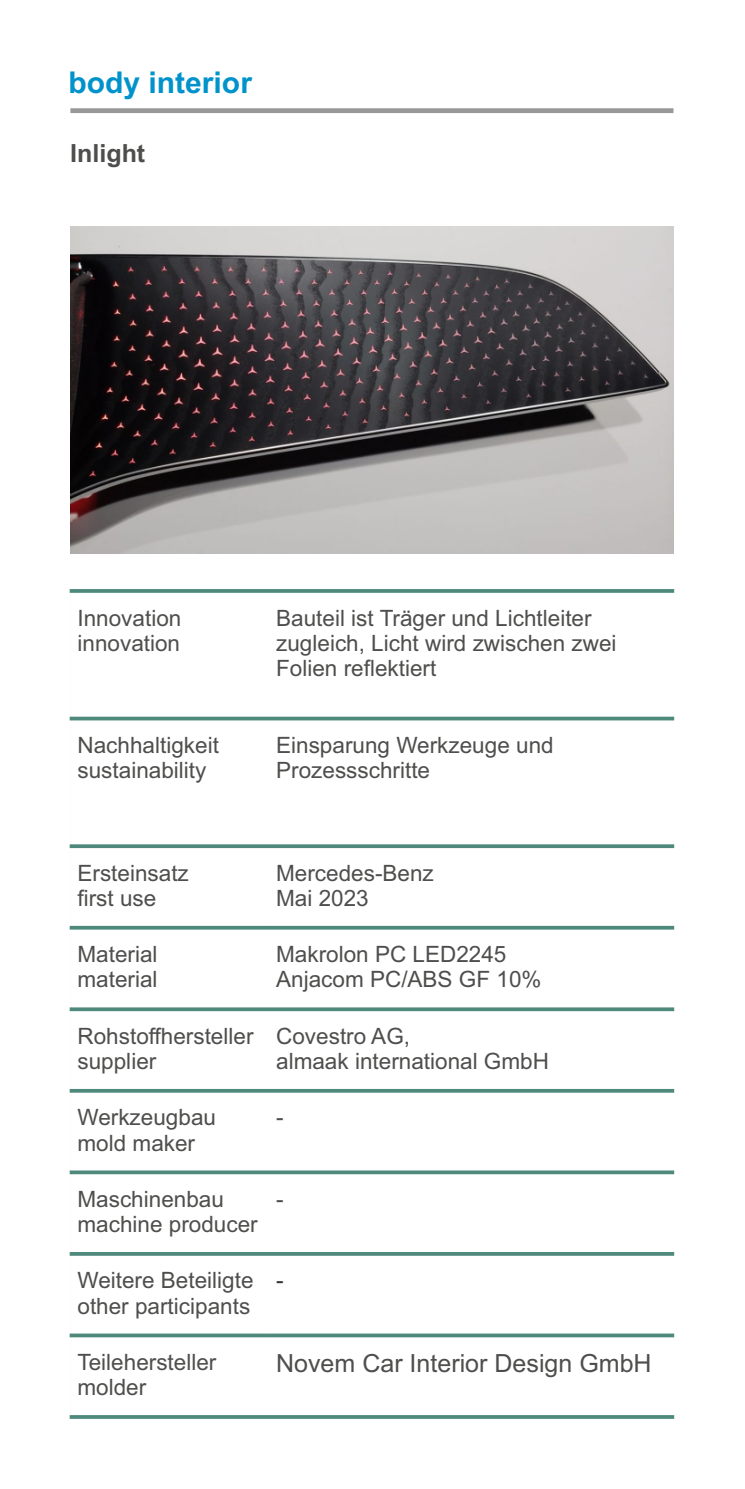
<style>
.page{position:relative;width:745px;height:1489px;background:#fff}
.page>*{position:absolute;margin:0;border:0;box-sizing:border-box;transform-origin:0 0}
.t1{font:700 30px "Arial";color:#0093cb}
.t2{font:25px "Arial";color:#4e4e4d}
.t3{font:700 25px "Arial";color:#4e4e4d}
.t4{font:22.5px/25.2px "Arial";color:#4e4e4d}
.t5{font:22.5px "Arial";color:#313130}
</style>
<div class="page">
<div style="left:70px;top:108px;width:603px;height:5px;background:#989899"></div>
<svg style="left:70px;top:1415px;width:603px;height:3px;fill:#4e897c"></svg>
<svg style="left:70px;top:1333px;width:603px;height:4px;fill:#4e897c"></svg>
<hr style="left:70px;top:1252px;width:603px;height:3px;background:#4e897c">
<svg style="left:70px;top:1170px;width:603px;height:4px;fill:#4e897c"></svg>
<hr style="left:70px;top:1089px;width:603px;height:3px;background:#4e897c">
<svg style="left:70px;top:1007px;width:603px;height:4px;fill:#4e897c"></svg>
<svg style="left:70px;top:925px;width:603px;height:4px;fill:#4e897c"></svg>
<svg style="left:70px;top:844px;width:603px;height:4px;fill:#4e897c"></svg>
<svg style="left:70px;top:716px;width:603px;height:4px;fill:#4e897c"></svg>
<svg style="left:70px;top:589px;width:603px;height:4px;fill:#538c80"></svg>
<img style="left:70px;top:227px;width:603px;height:326px">
<h1 class="t1" style="left:68px;top:71px;width:185px">body interior</h1>
<p class="t3" style="left:70px;top:143px;width:76px">Inlight</p>
<p class="t4" style="left:77px;top:607px;width:105px">Innovation innovation</p>
<p class="t4" style="left:276px;top:607px;width:342px">Bauteil ist Träger und Lichtleiter zugleich, Licht wird zwischen zwei<br>Folien reflektiert</p>
<p class="t4" style="left:77px;top:734px;width:143px">Nachhaltigkeit sustainability</p>
<p class="t4" style="left:276px;top:734px;width:279px">Einsparung Werkzeuge und<br>Prozessschritte</p>
<p class="t4" style="left:77px;top:862px;width:113px">Ersteinsatz first use</p>
<p class="t4" style="left:276px;top:862px;width:159px">Mercedes-Benz<br>Mai 2023</p>
<p class="t4" style="left:77px;top:943px;width:82px">Material material</p>
<p class="t4" style="left:276px;top:943px;width:232px">Makrolon PC LED2245</p>
<p class="t4" style="left:276px;top:968px;width:267px">Anjacom PC/ABS GF 10%</p>
<p class="t4" style="left:77px;top:1025px;width:177px">Rohstoffhersteller supplier</p>
<p class="t4" style="left:276px;top:1025px;width:274px">Covestro AG,<br>almaak international GmbH</p>
<p class="t4" style="left:77px;top:1106px;width:140px">Werkzeugbau mold maker</p>
<p class="t4" style="left:276px;top:1106px;width:9px">-</p>
<p class="t4" style="left:77px;top:1188px;width:148px">Maschinenbau</p>
<p class="t4" style="left:276px;top:1188px;width:9px">-</p>
<p class="t4" style="left:77px;top:1213px;width:182px">machine producer</p>
<p class="t4" style="left:77px;top:1269px;width:177px">Weitere Beteiligte other participants</p>
<p class="t5" style="left:276px;top:1271px;width:9px">-</p>
<p class="t4" style="left:77px;top:1351px;width:140px">Teilehersteller</p>
<p class="t2" style="left:276px;top:1353px;width:377px">Novem Car Interior Design GmbH</p>
<p class="t4" style="left:77px;top:1376px;width:70px">molder</p>
</div>
